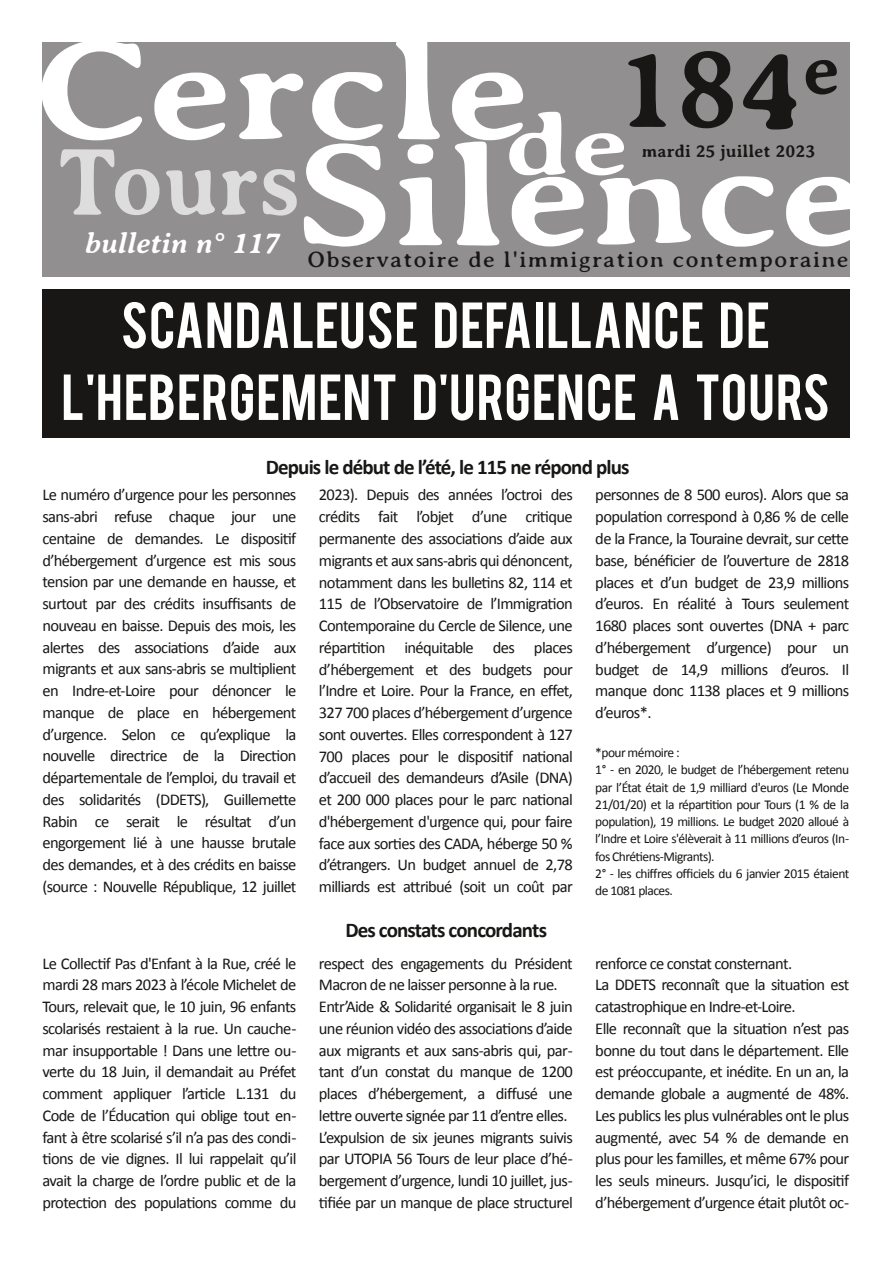
<style>
.page{position:relative;width:893px;height:1263px;background:#fff}
.page>*{position:absolute;margin:0;border:0;box-sizing:border-box;transform-origin:0 0}
.t1{font:700 112.5px "Averia Serif";color:#181715}
.t2{font:51px/72px "Bebas";letter-spacing:.02em;color:#fff;text-align:center}
.t3{font:italic 700 30px "Averia Serif";color:#fff}
.t4{font:22.5px "Averia Serif";letter-spacing:.05em;color:#181715;scale:1.08 1}
.t5{font:700 21px "Calibri";letter-spacing:-.04em;color:#181715}
.t6{font:700 18px "Averia Serif";color:#181715}
.t7{font:16.5px/21.8px "Calibri";letter-spacing:-.04em;color:#181715;text-align:justify}
.t8{font:13.5px/17.2px "Calibri";letter-spacing:-.04em;color:#181715}
</style>
<div class="page">
<div style="left:43px;top:43px;width:807px;height:207px;background:#918f90"></div>
<svg style="left:396px;top:42px;width:46px;height:203px"></svg>
<svg style="left:452px;top:73px;width:239px;height:173px"></svg>
<svg style="left:702px;top:176px;width:72px;height:71px"></svg>
<svg style="left:786px;top:177px;width:64px;height:69px"></svg>
<svg style="left:42px;top:42px;width:343px;height:205px"></svg>
<div style="left:43px;top:250px;width:807px;height:27px;background:#918f90"></div>
<div style="left:43px;top:289px;width:807px;height:149px;background:#181715"></div>
<h1 class="t1" style="left:617px;top:27px;width:225px">184<sup>e</sup></h1>
<p class="t6" style="left:642px;top:141px;width:175px">mardi 25 juillet 2023</p>
<h3 class="t3" style="left:85px;top:226px;width:196px">bulletin n° 117</h3>
<h3 class="t4" style="left:307px;top:247px;width:503px">Observatoire de l'immigration contemporaine</h3>
<h2 class="t2" style="left:61px;top:294px;width:770px">SCANDALEUSE DEFAILLANCE DE<br>L'HEBERGEMENT D'URGENCE A TOURS</h2>
<p class="t5" style="left:266px;top:458px;width:365px">Depuis le début de l’été, le 115 ne répond plus</p>
<p class="t7" style="left:43px;top:485px;width:255px">Le numéro d’urgence pour les personnes sans‐abri refuse chaque jour une centaine de demandes. Le dispositif d’hébergement d’urgence est mis sous tension par une demande en hausse, et surtout par des crédits insuffisants de nouveau en baisse. Depuis des mois, les alertes des associations d’aide aux migrants et aux sans‐abris se multiplient en Indre‐et‐Loire pour dénoncer le manque de place en hébergement d’urgence. Selon ce qu’explique la nouvelle directrice de la Direction départementale de l’emploi, du travail et des solidarités (DDETS), Guillemette Rabin ce serait le résultat d’un engorgement lié à une hausse brutale des demandes, et à des crédits en baisse (source : Nouvelle République, 12 juillet</p>
<p class="t7" style="left:319px;top:485px;width:255px">2023). Depuis des années l’octroi des crédits fait l’objet d’une critique permanente des associations d’aide aux migrants et aux sans‐abris qui dénoncent, notamment dans les bulletins 82, 114 et 115 de l’Observatoire de l’Immigration Contemporaine du Cercle de Silence, une répartition inéquitable des places d’hébergement et des budgets pour l’Indre et Loire. Pour la France, en effet, 327 700 places d’hébergement d’urgence sont ouvertes. Elles correspondent à 127<br>700 places pour le dispositif national d’accueil des demandeurs d’Asile (DNA) et 200 000 places pour le parc national d'hébergement d'urgence qui, pour faire face aux sorties des CADA, héberge 50 % d’étrangers. Un budget annuel de 2,78 milliards est attribué (soit un coût par</p>
<p class="t5" style="left:345px;top:921px;width:203px">Des constats concordants</p>
<p class="t7" style="left:595px;top:485px;width:255px">personnes de 8 500 euros). Alors que sa population correspond à 0,86 % de celle de la France, la Touraine devrait, sur cette base, bénéficier de l’ouverture de 2818 places et d’un budget de 23,9 millions d’euros. En réalité à Tours seulement 1680 places sont ouvertes (DNA + parc d’hébergement d’urgence) pour un budget de 14,9 millions d’euros. Il manque donc 1138 places et 9 millions d’euros*.</p>
<p class="t8" style="left:595px;top:745px;width:255px">*pour mémoire :<br>1° ‐ en 2020, le budget de l’hébergement retenu par l’État était de 1,9 milliard d'euros (Le Monde 21/01/20) et la répartition pour Tours (1 % de la population), 19 millions. Le budget 2020 alloué à l’Indre et Loire s'élèverait à 11 millions d’euros (In‐ fos Chrétiens‐Migrants).<br>2° ‐ les chiffres officiels du 6 janvier 2015 étaient de 1081 places.</p>
<p class="t7" style="left:43px;top:953px;width:255px">Le Collectif Pas d'Enfant à la Rue, créé le mardi 28 mars 2023 à l’école Michelet de Tours, relevait que, le 10 juin, 96 enfants scolarisés restaient à la rue. Un cauche‐ mar insupportable ! Dans une lettre ou‐ verte du 18 Juin, il demandait au Préfet comment appliquer l’article L.131 du Code de l’Éducation qui oblige tout en‐ fant à être scolarisé s’il n’a pas des condi‐ tions de vie dignes. Il lui rappelait qu’il avait la charge de l’ordre public et de la protection des populations comme du</p>
<p class="t7" style="left:595px;top:953px;width:255px;text-align:left">renforce ce constat consternant.<br>La DDETS reconnaît que la situation est catastrophique en Indre‐et‐Loire.<br>Elle reconnaît que la situation n’est pas bonne du tout dans le département. Elle est préoccupante, et inédite. En un an, la demande globale a augmenté de 48%.<br>Les publics les plus vulnérables ont le plus augmenté, avec 54 % de demande en plus pour les familles, et même 67% pour les seuls mineurs. Jusqu’ici, le dispositif d’hébergement d’urgence était plutôt oc‐</p>
<p class="t7" style="left:319px;top:953px;width:255px;text-align:left">respect des engagements du Président Macron de ne laisser personne à la rue.<br>Entr’Aide &amp; Solidarité organisait le 8 juin une réunion vidéo des associations d’aide aux migrants et aux sans‐abris qui, par‐ tant d’un constat du manque de 1200 places d’hébergement, a diffusé une lettre ouverte signée par 11 d’entre elles.<br>L’expulsion de six jeunes migrants suivis par UTOPIA 56 Tours de leur place d’hé‐ bergement d’urgence, lundi 10 juillet, jus‐ tifiée par un manque de place structurel</p>
</div>
